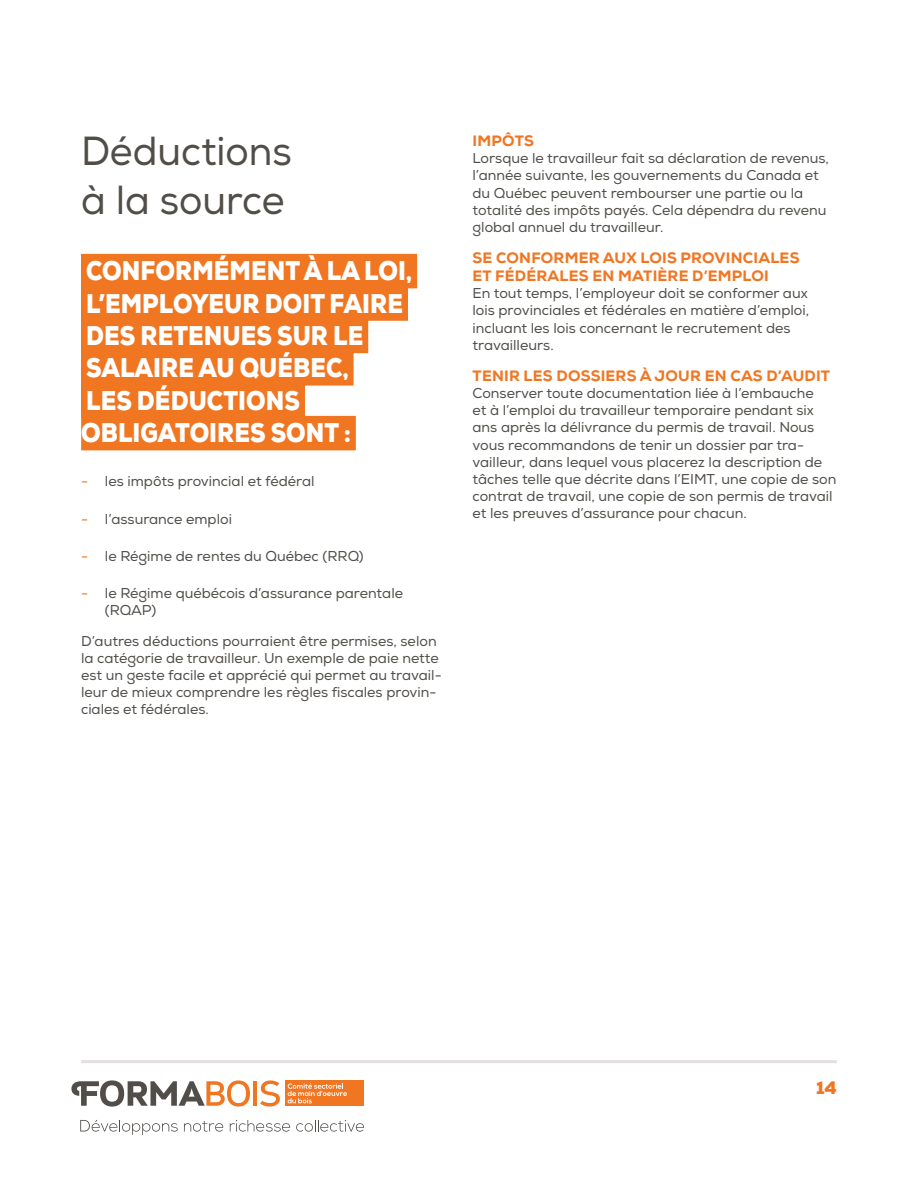
<style>
.page{position:relative;width:918px;height:1188px;background:#fff}
.page>*{position:absolute;margin:0;border:0;box-sizing:border-box;transform-origin:0 0}
.t1{font:40.5px/48.6px "Nexa";color:#514e4a;scale:.96 1}
.t2{font:900 27px/32.4px "Nexa";letter-spacing:.005em;color:#fff;scale:.86 1}
.t3{font:900 18px "Nexa";color:#f07622}
.t4{font:800 15px/18px "Nexa";letter-spacing:.015em;color:#f07622}
.t5{font:14.25px/17.1px "Nexa";color:#514e4a}
.s1{color:#f07622}
</style>
<div class="page">
<div style="left:285px;top:1080px;width:78px;height:26px;background:#f07622"></div>
<svg style="left:80px;top:1120px;width:98px;height:15px"></svg>
<svg style="left:184px;top:1121px;width:40px;height:11px"></svg>
<svg style="left:230px;top:1120px;width:60px;height:12px"></svg>
<svg style="left:296px;top:1120px;width:68px;height:12px"></svg>
<svg style="left:288px;top:1083px;width:59px;height:20px"></svg>
<svg style="left:71px;top:1080px;width:179px;height:27px"></svg>
<hr style="left:253px;top:1081px;width:4px;height:25px;background:#f07622">
<svg style="left:260px;top:1080px;width:20px;height:27px"></svg>
<hr style="left:81px;top:1060px;width:756px;height:3px;background:#e2dfde">
<div style="left:81px;top:254px;width:336px;height:34px;background:#f07622"></div>
<div style="left:81px;top:286px;width:327px;height:35px;background:#f07622"></div>
<div style="left:81px;top:319px;width:287px;height:34px;background:#f07622"></div>
<div style="left:81px;top:351px;width:273px;height:35px;background:#f07622"></div>
<div style="left:81px;top:383px;width:224px;height:35px;background:#f07622"></div>
<div style="left:81px;top:416px;width:275px;height:34px;background:#f07622"></div>
<h1 class="t1" style="left:81px;top:128px;width:221px">Déductions à la source</h1>
<h2 class="t2" style="left:81px;top:255px;width:387px">CONFORMÉMENT À LA LOI,<br>L’EMPLOYEUR DOIT FAIRE<br>DES RETENUES SUR LE<br>SALAIRE AU QUÉBEC,<br>LES DÉDUCTIONS<br>OBLIGATOIRES SONT :</h2>
<p class="t5" style="left:81px;top:473px;width:235px"><span class="s1">-</span> les impôts provincial et fédéral</p>
<p class="t5" style="left:81px;top:510px;width:153px"><span class="s1">-</span> l’assurance emploi</p>
<p class="t5" style="left:81px;top:548px;width:284px"><span class="s1">-</span> le Régime de rentes du Québec (RRQ)</p>
<p class="t5" style="left:105px;top:585px;width:300px;text-indent:-24px"><span class="s1">-</span> le Régime québécois d’assurance parentale (RQAP)</p>
<p class="t5" style="left:81px;top:633px;width:362px">D’autres déductions pourraient être permises, selon la catégorie de travailleur. Un exemple de paie nette est un geste facile et apprécié qui permet au travail&shy;leur de mieux comprendre les règles fiscales provin&shy;ciales et fédérales.</p>
<p class="t4" style="left:473px;top:132px;width:63px">IMPÔTS</p>
<p class="t5" style="left:472px;top:150px;width:358px">Lorsque le travailleur fait sa déclaration de revenus, l’année suivante, les gouvernements du Canada et du Québec peuvent rembourser une partie ou la totalité des impôts payés. Cela dépendra du revenu global annuel du travailleur.</p>
<p class="t4" style="left:473px;top:249px;width:328px">SE CONFORMER AUX LOIS PROVINCIALES<br>ET FÉDÉRALES EN MATIÈRE D’EMPLOI</p>
<p class="t5" style="left:472px;top:285px;width:338px">En tout temps, l’employeur doit se conformer aux lois provinciales et fédérales en matière d’emploi, incluant les lois concernant le recrutement des travailleurs.</p>
<p class="t4" style="left:473px;top:367px;width:359px">TENIR LES DOSSIERS À JOUR EN CAS D’AUDIT</p>
<p class="t5" style="left:472px;top:385px;width:365px">Conserver toute documentation liée à l’embauche<br>et à l’emploi du travailleur temporaire pendant six ans après la délivrance du permis de travail. Nous vous recommandons de tenir un dossier par tra&shy;vailleur, dans lequel vous placerez la description de tâches telle que décrite dans l’EIMT, une copie de son contrat de travail, une copie de son permis de travail et les preuves d’assurance pour chacun.</p>
<p class="t3" style="left:816px;top:1076px;width:22px">14</p>
</div>
